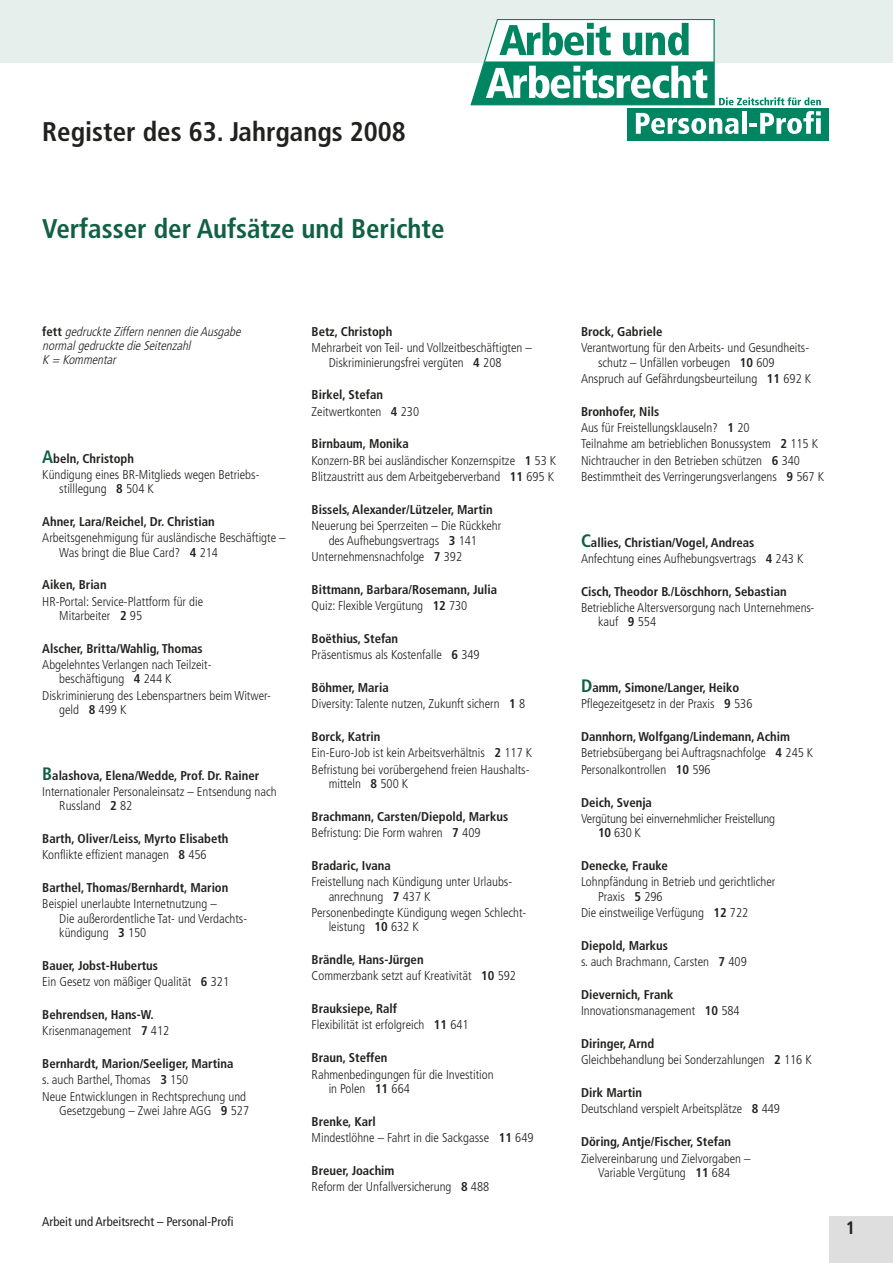
<style>
.page{position:relative;width:893px;height:1263px;background:#fff}
.page>*{position:absolute;margin:0;border:0;box-sizing:border-box;transform-origin:0 0}
.t1{font:700 condensed 27px "Frutiger";color:#106044}
.t2{font:700 condensed 27px "Frutiger";color:#212120}
.t3{font:700 condensed 18px "Frutiger";color:#212120}
.t4{font:300 condensed 12.75px/16.4px "Frutiger";color:#212120}
.t5{font:700 condensed 12.75px/16.4px "Frutiger";color:#212120}
.t6{font:italic 300 condensed 12.75px/14.2px "Frutiger";color:#212120}
.t7{font:condensed 12.75px "Frutiger";color:#212120}
.s1{font-weight:700;font-style:normal}
.s2{font-weight:700;font-size:18px;color:#106044}
.s3{font-weight:700}
.s4{font-weight:300}
</style>
<div class="page">
<div style="left:829px;top:1216px;width:63px;height:47px;background:#dedede"></div>
<div style="left:0;top:0;width:892px;height:62px;background:#e7efec"></div>
<div style="left:627px;top:109px;width:202px;height:32px;background:#008562"></div>
<svg style="left:470px;top:20px;width:351px;height:114px"></svg>
<div style="left:42px;top:109px;width:503px;height:37px;background:#fff"></div>
<h1 class="t2" style="left:42px;top:120px;width:365px">Register des 63. Jahrgangs 2008</h1>
<h1 class="t1" style="left:42px;top:218px;width:404px">Verfasser der Aufsätze und Berichte</h1>
<p class="t6" style="left:42px;top:325px;width:202px"><span class="s1">f e t t</span> gedruckte Ziffern nennen die Ausgabe normalgedruckte die Seitenzahl<br>K = Kommentar</p>
<p class="t4" style="left:42px;top:451px;width:219px"><span class="s2">A</span><span class="s3">beln, Christoph<br></span>Kündigung eines BR-Mitglieds wegen Betriebs-</p>
<p class="t4" style="left:59px;top:482px;width:96px">stilllegung <span class="s3">8</span> 504 K</p>
<p class="t5" style="left:42px;top:514px;width:174px">Ahner, Lara/Reichel, Dr. Christian</p>
<p class="t4" style="left:59px;top:532px;width:228px;line-height:14.2px;text-indent:-17px">Arbeitsgenehmigung für ausländische Beschäftigte –<br>Was bringt die Blue Card? <span class="s3">4</span> 214</p>
<p class="t5" style="left:42px;top:578px;width:66px">Aiken, Brian</p>
<p class="t4" style="left:59px;top:595px;width:145px;line-height:14.2px;text-indent:-17px">HR-Portal: Service-Plattform für die<br>Mitarbeiter <span class="s3">2</span> 95</p>
<p class="t5" style="left:42px;top:641px;width:162px">Alscher, Britta/Wahlig, Thomas</p>
<p class="t4" style="left:59px;top:659px;width:154px;line-height:14.2px;text-indent:-17px">Abgelehntes Verlangen nach Teilzeit&shy;beschäftigung <span class="s3">4</span> 244 K</p>
<p class="t4" style="left:59px;top:689px;width:213px;line-height:14.2px;text-indent:-17px">Diskriminierung des Lebenspartners beim Witwer&shy;geld <span class="s3">8</span> 499 K</p>
<p class="t4" style="left:42px;top:768px;width:236px"><span class="s2">B</span><span class="s3">alashova, Elena/Wedde, Prof. Dr. Rainer<br></span>Internationaler Personaleinsatz – Entsendung nach</p>
<p class="t4" style="left:59px;top:799px;width:74px">Russland <span class="s3">2</span> 82</p>
<p class="t5" style="left:42px;top:831px;width:188px">Barth, Oliver/Leiss, Myrto Elisabeth<br><span class="s4">Konflikte effizient managen</span> 8 <span class="s4">456</span></p>
<p class="t5" style="left:42px;top:880px;width:188px">Barthel, Thomas/Bernhardt, Marion</p>
<p class="t4" style="left:59px;top:898px;width:189px;line-height:14.2px;text-indent:-17px">Beispiel unerlaubte Internetnutzung –<br>Die außerordentliche Tat- und Verdachts&shy;kündigung <span class="s3">3</span> 150</p>
<p class="t4" style="left:42px;top:958px;width:188px"><span class="s3">Bauer, Jobst-Hubertus<br></span>Ein Gesetz von mäßiger Qualität <span class="s3">6</span> 321</p>
<p class="t5" style="left:42px;top:1007px;width:128px">Behrendsen, Hans-W.<br><span class="s4">Krisenmanagement</span> 7 <span class="s4">412</span></p>
<p class="t4" style="left:42px;top:1056px;width:205px"><span class="s3">Bernhardt, Marion/Seeliger, Martina<br></span>s. auch Barthel, Thomas <span class="s3">3</span> 150<br>Neue Entwicklungen in Rechtsprechung und</p>
<p class="t4" style="left:59px;top:1103px;width:191px">Gesetzgebung – Zwei Jahre AGG <span class="s3">9</span> 527</p>
<p class="t7" style="left:42px;top:1216px;width:193px">Arbeit und Arbeitsrecht – Personal-Profi</p>
<p class="t5" style="left:312px;top:324px;width:82px">Betz, Christoph</p>
<p class="t4" style="left:329px;top:342px;width:205px;line-height:14.2px;text-indent:-17px">Mehrarbeit von Teil- und Vollzeitbeschäftigten –<br>Diskriminierungsfrei vergüten <span class="s3">4</span> 208</p>
<p class="t4" style="left:312px;top:388px;width:109px"><span class="s3">Birkel, Stefan<br></span>Zeitwertkonten <span class="s3">4</span> 230</p>
<p class="t4" style="left:312px;top:437px;width:246px"><span class="s3">Birnbaum, Monika<br></span>Konzern-BR bei ausländischer Konzernspitze <span class="s3">1</span> 53 K<br>Blitzaustritt aus dem Arbeitgeberverband <span class="s3">11</span> 695 K</p>
<p class="t5" style="left:312px;top:502px;width:183px">Bissels, Alexander/Lützeler, Martin</p>
<p class="t4" style="left:312px;top:520px;width:191px;line-height:14.2px;text-align:center">Neuerung bei Sperrzeiten – Die Rückkehr des Aufhebungsvertrags <span class="s3">3</span> 141</p>
<p class="t4" style="left:312px;top:549px;width:152px">Unternehmensnachfolge <span class="s3">7</span> 392</p>
<p class="t5" style="left:312px;top:582px;width:187px">Bittmann, Barbara/Rosemann, Julia<br><span class="s4">Quiz: Flexible Vergütung</span> 12 <span class="s4">730</span></p>
<p class="t4" style="left:312px;top:631px;width:170px"><span class="s3">Boëthius, Stefan<br></span>Präsentismus als Kostenfalle <span class="s3">6</span> 349</p>
<p class="t4" style="left:312px;top:680px;width:215px"><span class="s3">Böhmer, Maria<br></span>Diversity: Talente nutzen, Zukunft sichern <span class="s3">1</span> 8</p>
<p class="t4" style="left:312px;top:729px;width:222px"><span class="s3">Borck, Katrin<br></span>Ein-Euro-Job ist kein Arbeitsverhältnis <span class="s3">2</span> 117 K<br>Befristung bei vorübergehend freien Haushalts-</p>
<p class="t4" style="left:329px;top:776px;width:81px">mitteln <span class="s3">8</span> 500 K</p>
<p class="t5" style="left:312px;top:809px;width:198px">Brachmann, Carsten/Diepold, Markus<br><span class="s4">Befristung: Die Form wahren</span> 7 <span class="s4">409</span></p>
<p class="t5" style="left:312px;top:858px;width:81px">Bradaric, Ivana</p>
<p class="t4" style="left:329px;top:876px;width:185px;line-height:14.2px;text-indent:-17px">Freistellung nach Kündigung unter Urlaubs&shy;anrechnung <span class="s3">7</span> 437 K</p>
<p class="t4" style="left:329px;top:906px;width:199px;line-height:14.2px;text-indent:-17px">Personenbedingte Kündigung wegen Schlecht&shy;leistung <span class="s3">10</span> 632 K</p>
<p class="t4" style="left:312px;top:952px;width:206px"><span class="s3">Brändle, Hans-Jürgen<br></span>Commerzbank setzt auf Kreativität <span class="s3">10</span> 592</p>
<p class="t4" style="left:312px;top:1001px;width:159px"><span class="s3">Brauksiepe, Ralf<br></span>Flexibilität ist erfolgreich <span class="s3">11</span> 641</p>
<p class="t5" style="left:312px;top:1051px;width:77px">Braun, Steffen</p>
<p class="t4" style="left:329px;top:1068px;width:166px;line-height:14.2px;text-indent:-17px">Rahmenbedingungen für die Investition in Polen <span class="s3">11</span> 664</p>
<p class="t4" style="left:312px;top:1114px;width:223px"><span class="s3">Brenke, Karl<br></span>Mindestlöhne – Fahrt in die Sackgasse <span class="s3">11</span> 649</p>
<p class="t4" style="left:312px;top:1163px;width:179px"><span class="s3">Breuer, Joachim<br></span>Reform der Unfallversicherung <span class="s3">8</span> 488</p>
<p class="t5" style="left:581px;top:324px;width:83px">Brock, Gabriele</p>
<p class="t4" style="left:598px;top:342px;width:213px;line-height:14.2px;text-indent:-17px">Verantwortung für den Arbeits- und Gesundheits&shy;schutz – Unfällen vorbeugen <span class="s3">10</span> 609</p>
<p class="t4" style="left:581px;top:371px;width:232px">Anspruch auf Gefährdungsbeurteilung <span class="s3">11</span> 692 K</p>
<p class="t4" style="left:581px;top:404px;width:245px"><span class="s3">Bronhofer, Nils<br></span>Aus für Freistellungsklauseln? <span class="s3">1</span> 20<br>Teilnahme am betrieblichen Bonussystem <span class="s3">2</span> 115 K Nichtraucher in den Betrieben schützen <span class="s3">6</span> 340<br>Bestimmtheit des Verringerungsverlangens <span class="s3">9</span> 567 K</p>
<p class="t4" style="left:581px;top:535px;width:224px"><span class="s2">C</span><span class="s3">allies, Christian/Vogel, Andreas<br></span>Anfechtung eines Aufhebungsvertrags <span class="s3">4</span> 243 K</p>
<p class="t5" style="left:581px;top:584px;width:207px">Cisch, Theodor B./Löschhorn, Sebastian</p>
<p class="t4" style="left:598px;top:602px;width:218px;line-height:14.2px;text-indent:-17px">Betriebliche Altersversorgung nach Unternehmens&shy;kauf <span class="s3">9</span> 554</p>
<p class="t4" style="left:581px;top:680px;width:173px"><span class="s2">D</span><span class="s3">amm, Simone/Langer, Heiko<br></span>Pflegezeitgesetz in der Praxis <span class="s3">9</span> 536</p>
<p class="t4" style="left:581px;top:729px;width:234px"><span class="s3">Dannhorn, Wolfgang/Lindemann, Achim<br></span>Betriebsübergang bei Auftragsnachfolge <span class="s3">4</span> 245 K<br>Personalkontrollen <span class="s3">10</span> 596</p>
<p class="t5" style="left:581px;top:795px;width:73px">Deich, Svenja</p>
<p class="t4" style="left:598px;top:812px;width:179px;line-height:14.2px;text-indent:-17px">Vergütung bei einvernehmlicher Freistellung<br><span class="s3">10</span> 630 K</p>
<p class="t5" style="left:581px;top:858px;width:88px">Denecke, Frauke</p>
<p class="t4" style="left:598px;top:876px;width:179px;line-height:14.2px;text-indent:-17px">Lohnpfändung in Betrieb und gerichtlicher<br>Praxis <span class="s3">5</span> 296</p>
<p class="t4" style="left:581px;top:905px;width:169px">Die einstweilige Verfügung <span class="s3">12</span> 722</p>
<p class="t4" style="left:581px;top:938px;width:167px"><span class="s3">Diepold, Markus<br></span>s. auch Brachmann, Carsten <span class="s3">7</span> 409</p>
<p class="t4" style="left:581px;top:987px;width:160px"><span class="s3">Dievernich, Frank<br></span>Innovationsmanagement <span class="s3">10</span> 584</p>
<p class="t4" style="left:581px;top:1036px;width:232px"><span class="s3">Diringer, Arnd<br></span>Gleichbehandlung bei Sonderzahlungen <span class="s3">2</span> 116 K</p>
<p class="t4" style="left:581px;top:1085px;width:201px"><span class="s3">Dirk Martin<br></span>Deutschland verspielt Arbeitsplätze <span class="s3">8</span> 449</p>
<p class="t5" style="left:581px;top:1135px;width:151px">Döring, Antje/Fischer, Stefan</p>
<p class="t4" style="left:581px;top:1152px;width:171px;line-height:14.2px;text-align:center">Zielvereinbarung und Zielvorgaben –<br>Variable Vergütung <span class="s3">11</span> 684</p>
<h2 class="t3" style="left:846px;top:1220px;width:11px">1</h2>
</div>
